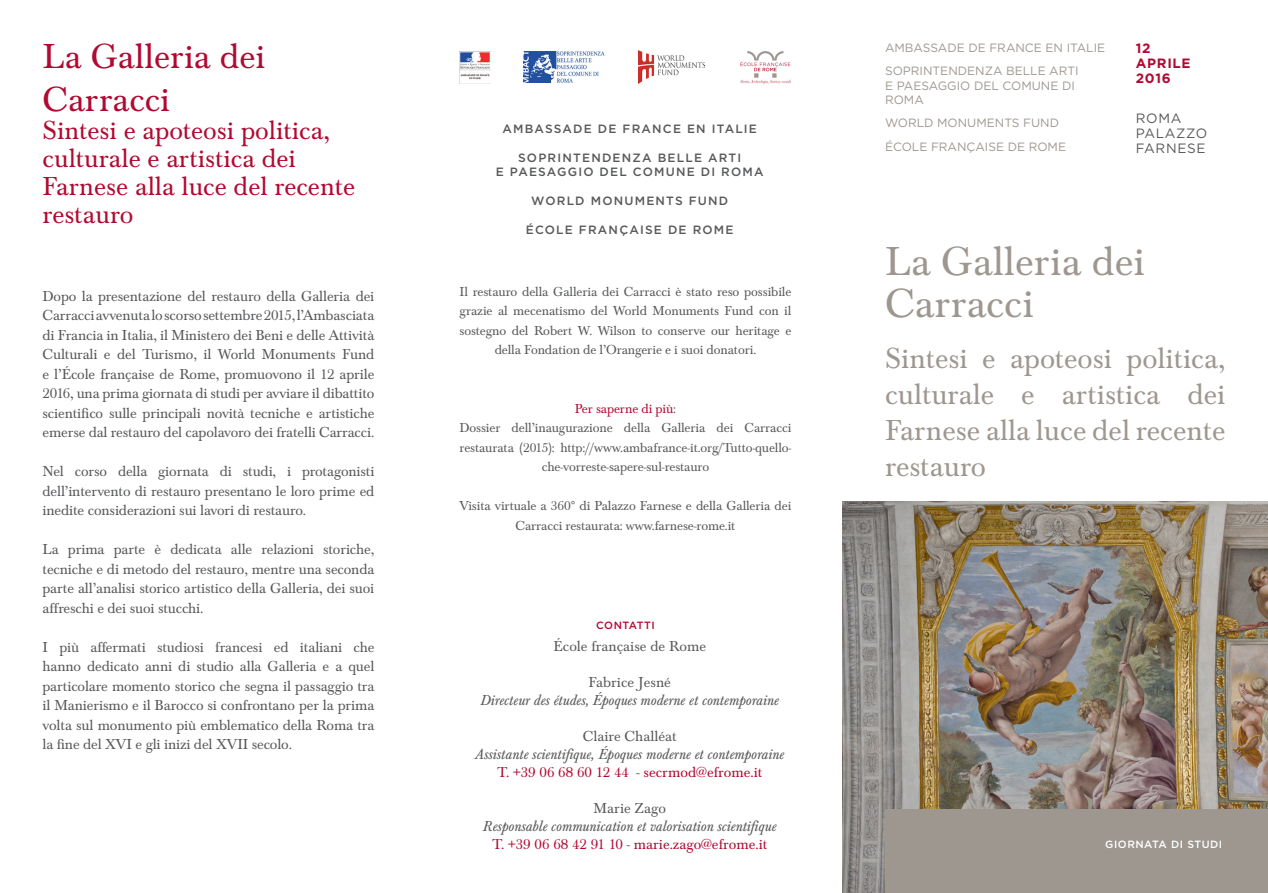
<style>
.page{position:relative;width:1268px;height:893px;background:#fff}
.page>*{position:absolute;margin:0;border:0;box-sizing:border-box;transform-origin:0 0}
.t1{font:42px/42px "Baskerville Std";color:#9e9790}
.t2{font:36px/43.2px "Baskerville Std";color:#b10a32}
.t3{font:30px/36px "Baskerville Std";color:#9e9790;text-align:justify}
.t4{font:27px/28px "Baskerville Std";color:#b10a32}
.t5{font:15px/19.5px "Baskerville Std";letter-spacing:-.01em;color:#58595b;text-align:justify}
.t6{font:italic 15px "Baskerville Std";color:#58595b}
.t7{font:15px "Baskerville Std";color:#b10a32}
.t8{font:13.5px/19.5px "Baskerville Std";letter-spacing:-.01em;color:#58595b;text-align:center}
.t9{font:13.5px/15px "Gotham";letter-spacing:.05em;color:#58595b}
.t10{font:700 13.5px/15px "Gotham";letter-spacing:.05em;color:#b10a32}
.t11{font:500 12px/14.4px "Gotham";letter-spacing:.1em;color:#58595b;text-align:center}
.t12{font:12px/23.4px "Gotham";color:#9e9790}
.t13{font:500 10.5px "Gotham";letter-spacing:.05em;color:#fff}
.t14{font:500 10.5px "Gotham";letter-spacing:.05em;color:#b10a32}
.s1{color:#b10a32}
</style>
<div class="page">
<img style="left:842px;top:502px;width:425px;height:391px">
<div style="left:884px;top:809px;width:383px;height:84px;background:#9e9790"></div>
<img style="left:459px;top:51px;width:31px;height:32px">
<img style="left:523px;top:51px;width:82px;height:32px">
<img style="left:638px;top:51px;width:66px;height:32px">
<img style="left:740px;top:51px;width:51px;height:33px">
<h2 class="t2" style="left:43px;top:35px;width:224px">La Galleria dei<br>Carracci</h2>
<h3 class="t4" style="left:43px;top:117px;width:314px">Sintesi e apoteosi politica, culturale e artistica dei<br>Farnese alla luce del recente restauro</h3>
<p class="t11" style="left:502px;top:121px;width:256px">AMBASSADE DE FRANCE EN ITALIE</p>
<p class="t11" style="left:496px;top:150px;width:269px">SOPRINTENDENZA BELLE ARTI<br>E PAESAGGIO DEL COMUNE DI ROMA</p>
<p class="t11" style="left:531px;top:193px;width:198px">WORLD MONUMENTS FUND</p>
<p class="t11" style="left:525px;top:222px;width:209px">ÉCOLE FRANÇAISE DE ROME</p>
<p class="t5" style="left:43px;top:286px;width:333px">Dopo la presentazione del restauro della Galleria dei Carracci avvenuta lo scorso settembre 2015, l’Ambasciata di Francia in Italia, il Ministero dei Beni e delle Attività Culturali e del Turismo, il World Monuments Fund e l’École française de Rome, promuovono il 12 aprile 2016, una prima giornata di studi per avviare il dibattito scientifico sulle principali novità tecniche e artistiche emerse dal restauro del capolavoro dei fratelli Carracci.</p>
<p class="t5" style="left:43px;top:462px;width:333px">Nel corso della giornata di studi, i protagonisti dell’intervento di restauro presentano le loro prime ed inedite considerazioni sui lavori di restauro.</p>
<p class="t5" style="left:43px;top:540px;width:333px">La prima parte è dedicata alle relazioni storiche, tecniche e di metodo del restauro, mentre una seconda parte all’analisi storico artistico della Galleria, dei suoi affreschi e dei suoi stucchi.</p>
<p class="t5" style="left:43px;top:637px;width:333px">I più affermati studiosi francesi ed italiani che hanno dedicato anni di studio alla Galleria e a quel particolare momento storico che segna il passaggio tra il Manierismo e il Barocco si confrontano per la prima volta sul monumento più emblematico della Roma tra la fine del XVI e gli inizi del XVII secolo.</p>
<p class="t8" style="left:459px;top:282px;width:333px">Il restauro della Galleria dei Carracci è stato reso possibile grazie al mecenatismo del World Monuments Fund con il sostegno del Robert W. Wilson to conserve our heritage e della Fondation de l’Orangerie e i suoi donatori.</p>
<p class="t8" style="left:459px;top:399px;width:333px"><span class="s1">Per saperne di più</span>:<br>Dossier dell’inaugurazione della Galleria dei Carracci restaurata (2015): http://www.ambafrance-it.org/Tutto-quello&shy;che-vorreste-sapere-sul-restauro</p>
<p class="t8" style="left:459px;top:496px;width:333px">Visita virtuale a 360° di Palazzo Farnese e della Galleria dei<br>Carracci restaurata: www.farnese-rome.it</p>
<p class="t14" style="left:596px;top:618px;width:60px">CONTATTI</p>
<p class="t5" style="left:553px;top:637px;width:154px">École française de Rome</p>
<p class="t5" style="left:588px;top:673px;width:84px">Fabrice Jesné</p>
<p class="t6" style="left:480px;top:692px;width:300px">Directeur des études, Époques moderne et contemporaine</p>
<p class="t5" style="left:582px;top:727px;width:95px">Claire Challéat</p>
<p class="t6" style="left:475px;top:746px;width:311px">Assistante scientifique, Époques moderne et contemporaine</p>
<p class="t7" style="left:497px;top:764px;width:267px">T. +39 06 68 60 12 44 - secrmod@efrome.it</p>
<p class="t5" style="left:593px;top:799px;width:74px">Marie Zago</p>
<p class="t6" style="left:483px;top:818px;width:295px">Responsable communication et valorisation scientifique</p>
<p class="t7" style="left:492px;top:836px;width:277px">T. +39 06 68 42 91 10 - marie.zago@efrome.it</p>
<p class="t12" style="left:884px;top:36px;width:222px">AMBASSADE DE FRANCE EN ITALIE<br>SOPRINTENDENZA BELLE ARTI</p>
<p class="t12" style="left:884px;top:78px;width:191px;line-height:14.4px">E PAESAGGIO DEL COMUNE DI<br>ROMA</p>
<p class="t12" style="left:884px;top:111px;width:182px">WORLD MONUMENTS FUND<br>ÉCOLE FRANÇAISE DE ROME</p>
<p class="t10" style="left:1135px;top:41px;width:56px">12<br>APRILE<br>2016</p>
<p class="t9" style="left:1135px;top:111px;width:73px">ROMA<br>PALAZZO<br>FARNESE</p>
<h1 class="t1" style="left:884px;top:241px;width:261px">La Galleria dei<br>Carracci</h1>
<h3 class="t3" style="left:884px;top:340px;width:342px">Sintesi e apoteosi politica, culturale e artistica dei Farnese alla luce del recente restauro</h3>
<p class="t13" style="left:1104px;top:837px;width:118px">GIORNATA DI STUDI</p>
</div>
